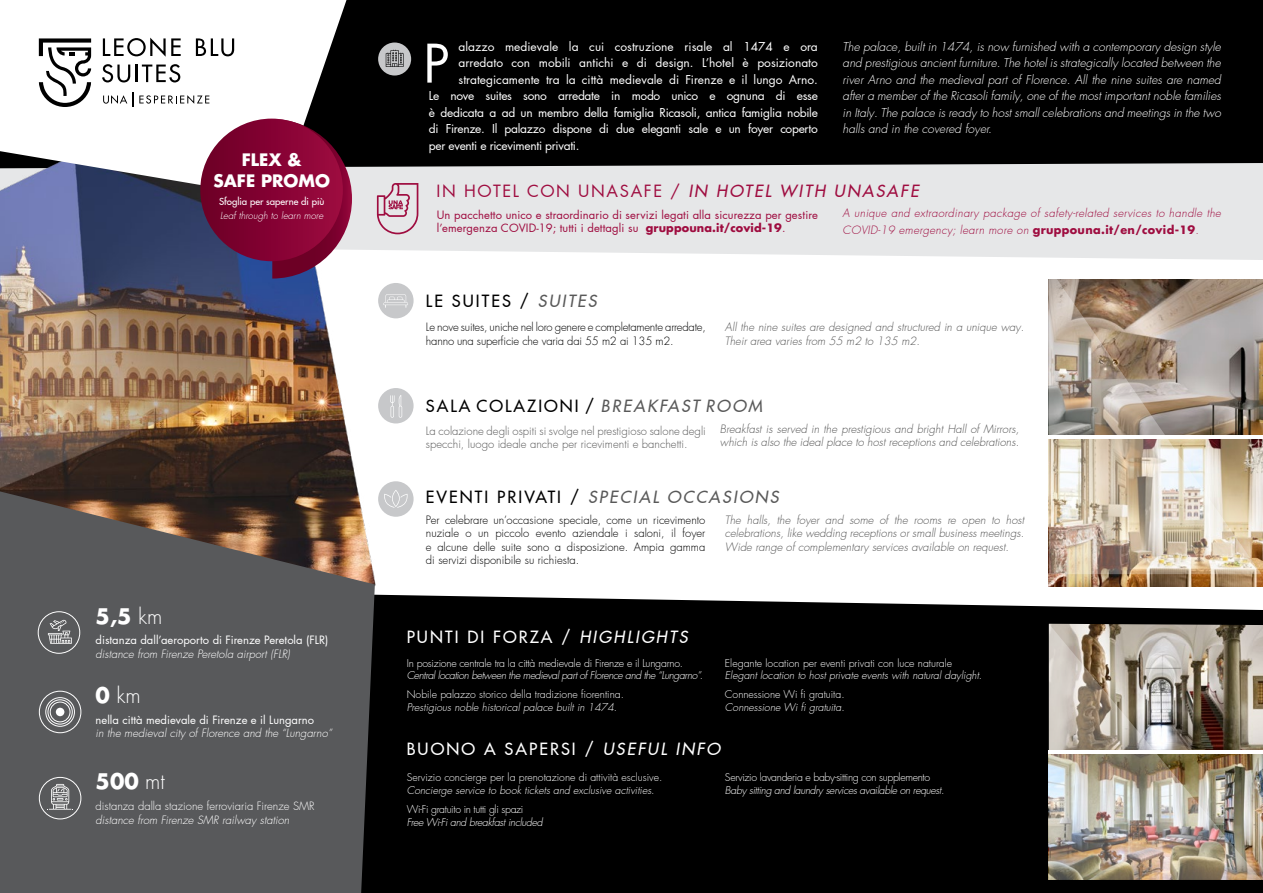
<style>
.page{position:relative;width:1263px;height:893px;background:#fff}
.page>*{position:absolute;margin:0;border:0;box-sizing:border-box;transform-origin:0 0}
.t1{font:51.75px "Futura LT Pro";color:#fff}
.t2{font:700 21px "Futura LT Pro";color:#fff}
.t3{font:300 21px "Futura LT Pro";color:#fff}
.t4{font:700 16.8px/20.1px "Futura LT Pro";color:#fff;text-align:center}
.t5{font:500 16.5px "Futura LT Pro";letter-spacing:.125em;color:#fff}
.t6{font:500 16.5px "Futura LT Pro";letter-spacing:.125em;color:#000}
.t7{font:16.5px "Futura LT Pro";letter-spacing:.1em;color:#9f0d40}
.t8{font:italic 500 16.5px "Futura LT Pro";letter-spacing:.125em;color:#595959}
.t9{font:italic 300 12px/16.5px "Futura LT Pro";color:#fff;text-align:justify}
.t10{font:12px "Futura LT Pro";letter-spacing:-.025em;color:#fff}
.t11{font:12px "Futura LT Pro";color:#fff}
.t12{font:italic 300 11.25px/13.5px "Futura LT Pro";color:#595959}
.t13{font:300 11.25px/13.5px "Futura LT Pro";letter-spacing:-.02em;color:#000}
.t14{font:11.25px/13.5px "Futura LT Pro";letter-spacing:.01em;color:#9f0d40}
.t15{font:italic 300 11.25px/16.5px "Futura LT Pro";letter-spacing:.03em;color:#9f0d40}
.t16{font:italic 300 11.25px "Futura LT Pro";color:#fff}
.t17{font:300 11.25px/13.5px "Futura LT Pro";color:#595959}
.t18{font:11.25px "Futura LT Pro";color:#fff}
.t19{font:300 11.25px "Futura LT Pro";color:#fff}
.t20{font:italic 300 10.5px "Futura LT Pro";color:#fff}
.t21{font:300 10.5px "Futura LT Pro";color:#fff}
.t22{font:italic 300 10.5px "Futura LT Pro";letter-spacing:-.03em;color:#fff}
.t23{font:300 10.5px "Futura LT Pro";letter-spacing:-.03em;color:#fff}
.t24{font:italic 300 10.5px "Futura LT Pro";letter-spacing:-.04em;color:#fff}
.t25{font:300 10.5px "Futura LT Pro";letter-spacing:-.02em;color:#fff}
.t26{font:500 9.6px "Futura LT Pro";color:#fff}
.t27{font:italic 300 9.6px "Futura LT Pro";color:#fff}
.s1{font-weight:300}
.s2{font-weight:700}
.s3{font-weight:500;font-style:italic}
.s4{font-weight:700;font-style:normal}
.s5{font-style:italic;color:#595959}
.s6{font-style:normal;color:#000}
.s7{font-style:italic}
</style>
<div class="page">
<div style="left:377px;top:168px;width:886px;height:92px;background:#e6e7e8"></div>
<div style="left:346px;top:0;width:917px;height:168px;background:#000"></div>
<img style="left:0;top:128px;width:377px;height:458px">
<div style="left:375px;top:594px;width:888px;height:299px;background:#000"></div>
<img style="left:1049px;top:624px;width:212px;height:256px">
<svg style="left:0;top:491px;width:375px;height:402px;background:#595756"></svg>
<svg style="left:0;top:1px;width:346px;height:197px"></svg>
<svg style="left:47px;top:784px;width:26px;height:26px"></svg>
<div style="left:39px;top:777px;width:42px;height:42px;border:1px solid #fff;border-radius:50%"></div>
<svg style="left:48px;top:620px;width:24px;height:24px"></svg>
<div style="left:38px;top:611px;width:42px;height:43px;border:1px solid #fff;border-radius:50%"></div>
<img style="left:1049px;top:439px;width:214px;height:148px">
<img style="left:1049px;top:279px;width:212px;height:295px">
<hr style="left:1049px;top:436px;width:214px;height:3px;background:#fff">
<hr style="left:1049px;top:750px;width:214px;height:3px;background:#fff">
<div style="left:378px;top:283px;width:36px;height:35px;background:#c7c8ca;border-radius:50%"></div>
<svg style="left:383px;top:294px;width:25px;height:14px"></svg>
<div style="left:378px;top:388px;width:36px;height:35px;background:#c7c8ca;border-radius:50%"></div>
<svg style="left:390px;top:395px;width:12px;height:23px"></svg>
<div style="left:378px;top:481px;width:36px;height:36px;background:#c7c8ca;border-radius:50%"></div>
<svg style="left:384px;top:490px;width:24px;height:18px"></svg>
<svg style="left:377px;top:183px;width:41px;height:51px;background:#d5b4c1"></svg>
<div style="left:378px;top:43px;width:33px;height:33px;background:#c7c8ca;border-radius:50%"></div>
<svg style="left:386px;top:50px;width:18px;height:17px"></svg>
<svg style="left:272px;top:119px;width:80px;height:160px"></svg>
<div style="left:200px;top:119px;width:143px;height:142px;background:linear-gradient(to right,#6c0027,#9d083f);border-radius:71px"></div>
<div style="left:39px;top:691px;width:42px;height:42px;border:1px solid #fff;border-radius:50%"></div>
<div style="left:45px;top:697px;width:30px;height:30px;border:1px solid #fff;border-radius:50%"></div>
<div style="left:48px;top:699px;width:25px;height:25px;border:1px solid #fff;border-radius:50%"></div>
<div style="left:56px;top:708px;width:8px;height:8px;background:#fff;border-radius:50%"></div>
<div style="left:50px;top:702px;width:20px;height:20px;border:1px solid #fff;border-radius:50%"></div>
<svg style="left:103px;top:95px;width:24px;height:9px"></svg>
<svg style="left:103px;top:38px;width:78px;height:19px"></svg>
<svg style="left:196px;top:38px;width:38px;height:18px"></svg>
<svg style="left:102px;top:64px;width:28px;height:18px"></svg>
<svg style="left:136px;top:64px;width:44px;height:18px"></svg>
<svg style="left:133px;top:92px;width:76px;height:15px"></svg>
<svg style="left:39px;top:38px;width:52px;height:69px"></svg>
<h3 class="t4" style="left:213px;top:149px;width:118px">FLEX &amp;<br>SAFE PROMO</h3>
<p class="t26" style="left:219px;top:194px;width:107px">Sfoglia per saperne di più</p>
<p class="t27" style="left:220px;top:209px;width:105px">Leaf through to learn more</p>
<h2 class="t2" style="left:96px;top:600px;width:68px">5,5 <span class="s1">km</span></h2>
<p class="t18" style="left:96px;top:633px;width:234px">distanza dall’aeroporto di Firenze Peretola (FLR)</p>
<p class="t16" style="left:96px;top:646px;width:196px">distance from Firenze Peretola airport (FLR)</p>
<h2 class="t3" style="left:96px;top:682px;width:47px"><span class="s2">0</span> km</h2>
<p class="t18" style="left:96px;top:712px;width:220px">nella città medievale di Firenze e il Lungarno</p>
<p class="t16" style="left:96px;top:726px;width:238px">in the medieval city of Florence and the “Lungarno”</p>
<h2 class="t2" style="left:96px;top:765px;width:71px">500 <span class="s1">mt</span></h2>
<p class="t19" style="left:96px;top:799px;width:221px">distanza dalla stazione ferroviaria Firenze SMR</p>
<p class="t16" style="left:96px;top:812px;width:195px">distance from Firenze SMR railway station</p>
<h1 class="t1" style="left:423px;top:28px;width:28px">P</h1>
<p class="t9" style="left:843px;top:38px;width:380px">The palace, built in 1474, is now furnished with a contemporary design style and prestigious ancient furniture. The hotel is strategically located between the river Arno and the medieval part of Florence. All the nine suites are named after a member of the Ricasoli family, one of the most important noble families in Italy. The palace is ready to host small celebrations and meetings in the two halls and in the covered foyer.</p>
<p class="t11" style="left:459px;top:38px;width:361px">alazzo medievale la cui costruzione risale al 1474 e ora</p>
<p class="t11" style="left:459px;top:54px;width:361px">arredato con mobili antichi e di design. L’hotel è posizionato</p>
<p class="t11" style="left:459px;top:71px;width:361px">strategicamente tra la città medievale di Firenze e il lungo Arno.</p>
<p class="t10" style="left:429px;top:87px;width:391px">Le nove suites sono arredate in modo unico e ognuna di esse</p>
<p class="t10" style="left:429px;top:104px;width:390px">è dedicata a ad un membro della famiglia Ricasoli, antica famiglia nobile</p>
<p class="t10" style="left:429px;top:120px;width:390px">di Firenze. Il palazzo dispone di due eleganti sale e un foyer coperto</p>
<p class="t10" style="left:429px;top:137px;width:152px">per eventi e ricevimenti privati.</p>
<h3 class="t7" style="left:436px;top:179px;width:484px">IN HOTEL CON UNASAFE / <span class="s3">IN HOTEL WITH UNASAFE</span></h3>
<p class="t15" style="left:843px;top:205px;width:380px">A unique and extraordinary package of safety-related services to handle the<br>COVID-19 emergency; learn more on <span class="s4">gruppouna.it/en/covid-19</span>.</p>
<p class="t14" style="left:437px;top:208px;width:383px">Un pacchetto unico e straordinario di servizi legati alla sicurezza per gestire l’emergenza COVID-19; tutti i dettagli su <span class="s2">gruppouna.it/covid-19</span>.</p>
<h3 class="t6" style="left:426px;top:289px;width:172px">LE SUITES / <span class="s5">SUITES</span></h3>
<p class="t13" style="left:426px;top:320px;width:281px">Le nove suites, uniche nel loro genere e completamente arredate, hanno una superficie che varia dai 55 m2 ai 135 m2.</p>
<p class="t12" style="left:725px;top:320px;width:301px">All the nine suites are designed and structured in a unique way.<br>Their area varies from 55 m2 to 135 m2.</p>
<h3 class="t6" style="left:426px;top:393px;width:338px">SALA COLAZIONI / <span class="s5">BREAKFAST ROOM</span></h3>
<p class="t17" style="left:426px;top:424px;width:281px">La colazione degli ospiti si svolge nel prestigioso salone degli specchi, luogo ideale anche per ricevimenti e banchetti.</p>
<p class="t12" style="left:720px;top:422px;width:301px">Breakfast is served in the prestigious and bright Hall of Mirrors, which is also the ideal place to host receptions and celebrations.</p>
<h3 class="t8" style="left:426px;top:485px;width:354px"><span class="s6">EVENTI PRIVATI /</span> SPECIAL OCCASIONS</h3>
<p class="t13" style="left:426px;top:513px;width:281px;text-align:justify">Per celebrare un’occasione speciale, come un ricevimento nuziale o un piccolo evento aziendale i saloni, il foyer e alcune delle suite sono a disposizione. Ampia gamma di servizi disponibile su richiesta.</p>
<p class="t12" style="left:725px;top:513px;width:301px;text-align:justify">The halls, the foyer and some of the rooms re open to host celebrations, like wedding receptions or small business meetings.<br>Wide range of complementary services available on request.</p>
<h3 class="t5" style="left:407px;top:625px;width:282px">PUNTI DI FORZA / <span class="s7">HIGHLIGHTS</span></h3>
<p class="t25" style="left:407px;top:656px;width:278px">In posizione centrale tra la città medievale di Firenze e il Lungarno.</p>
<p class="t24" style="left:407px;top:669px;width:298px">Central location between the medieval part of Florence and the “Lungarno”.</p>
<p class="t21" style="left:407px;top:688px;width:219px">Nobile palazzo storico della tradizione fiorentina.</p>
<p class="t20" style="left:407px;top:700px;width:212px">Prestigious noble historical palace built in 1474.</p>
<p class="t21" style="left:725px;top:656px;width:229px">Elegante location per eventi privati con luce naturale</p>
<p class="t20" style="left:725px;top:669px;width:259px">Elegant location to host private events with natural daylight.</p>
<p class="t21" style="left:725px;top:688px;width:121px">Connessione Wi fi gratuita.</p>
<p class="t20" style="left:725px;top:700px;width:121px">Connessione Wi fi gratuita.</p>
<h3 class="t5" style="left:407px;top:736px;width:315px">BUONO A SAPERSI / <span class="s7">USEFUL INFO</span></h3>
<p class="t21" style="left:407px;top:771px;width:257px">Servizio concierge per la prenotazione di attività esclusive.</p>
<p class="t20" style="left:407px;top:783px;width:249px">Concierge service to book tickets and exclusive activities.</p>
<p class="t23" style="left:407px;top:802px;width:118px">Wi-Fi gratuito in tutti gli spazi</p>
<p class="t22" style="left:407px;top:815px;width:137px">Free Wi-Fi and breakfast included</p>
<p class="t23" style="left:725px;top:770px;width:207px">Servizio lavanderia e baby-sitting con supplemento</p>
<p class="t22" style="left:725px;top:783px;width:221px">Baby sitting and laundry services available on request.</p>
</div>
